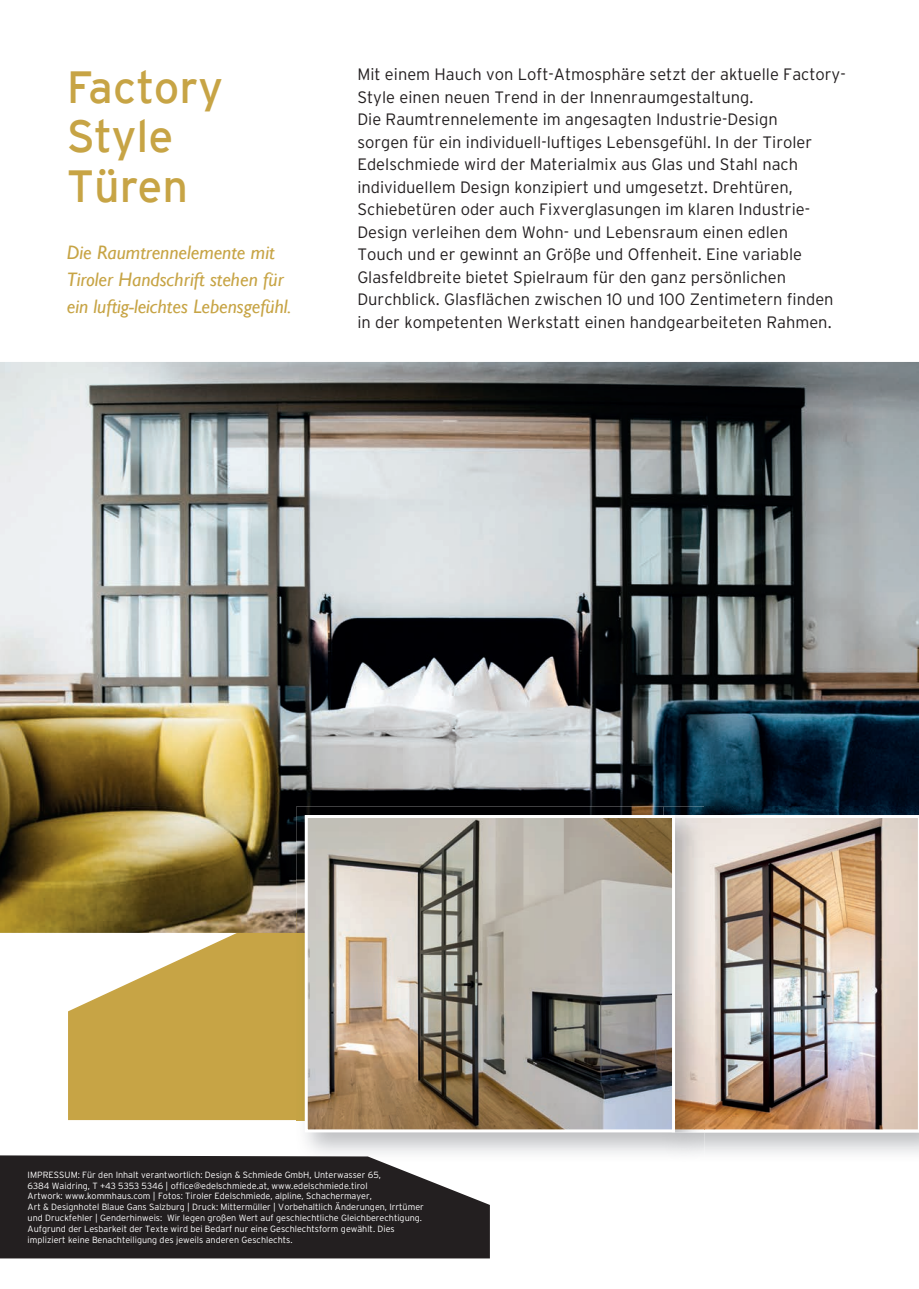
<style>
.page{position:relative;width:919px;height:1289px;background:#fff}
.page>*{position:absolute;margin:0;border:0;box-sizing:border-box;transform-origin:0 0}
.t1{font:45px/49.5px "Interstate";color:#c7a445}
.t2{font:italic 19.5px/27px "Gill Sans";color:#c7a445}
.t3{font:300 16.5px/22.5px "Interstate";color:#231f20}
.t4{font:300 9px/10.8px "Interstate";color:#fff}
</style>
<div class="page">
<svg style="left:68px;top:932px;width:228px;height:188px;fill:#c7a445"></svg>
<img style="left:0;top:362px;width:918px;height:570px">
<img style="left:704px;top:806px;width:214px;height:9px">
<img style="left:704px;top:815px;width:214px;height:315px">
<img style="left:296px;top:932px;width:367px;height:222px">
<img style="left:296px;top:806px;width:367px;height:126px">
<img style="left:663px;top:806px;width:41px;height:9px">
<img style="left:675px;top:815px;width:29px;height:317px">
<img style="left:309px;top:819px;width:362px;height:309px">
<div style="left:305px;top:815px;width:370px;height:317px;border:3px solid #fff"></div>
<svg style="left:0;top:1155px;width:490px;height:103px;background:#322e2f"></svg>
<h1 class="t1" style="left:67px;top:62px;width:158px">Factory<br>Style<br>Türen</h1>
<p class="t3" style="left:357px;top:63px;width:490px">Mit einem Hauch von Loft-Atmosphäre setzt der aktuelle Factory-Style einen neuen Trend in der Innenraumgestaltung.<br>Die Raumtrennelemente im angesagten Industrie-Design<br>sorgen für ein individuell-luftiges Lebensgefühl. In der Tiroler Edelschmiede wird der Materialmix aus Glas und Stahl nach individuellem Design konzipiert und umgesetzt. Drehtüren, Schiebetüren oder auch Fixverglasungen im klaren Industrie-Design verleihen dem Wohn- und Lebensraum einen edlen<br>Touch und er gewinnt an Größe und Offenheit. Eine variable Glasfeldbreite bietet Spielraum für den ganz persönlichen Durchblick. Glasflächen zwischen 10 und 100 Zentimetern finden in der kompetenten Werkstatt einen handgearbeiteten Rahmen.</p>
<p class="t2" style="left:67px;top:239px;width:226px">Die Raumtrennelemente mit<br>Tiroler Handschrift stehen für ein luftig-leichtes Lebensgefühl.</p>
<p class="t4" style="left:28px;top:1169px;width:397px">IMPRESSUM: Für den Inhalt verantwortlich: Design &amp; Schmiede GmbH, Unterwasser 65,<br>6384 Waidring, T +43 5353 5346 | office@edelschmiede.at, www.edelschmiede.tirol<br>Artwork: www.kommhaus.com | Fotos: Tiroler Edelschmiede, alpline, Schachermayer,<br>Art &amp; Designhotel Blaue Gans Salzburg | Druck: Mittermüller | Vorbehaltlich Änderungen, Irrtümer und Druck fehler | Genderhinweis: Wir legen großen Wert auf geschlechtliche Gleich berechtigung.<br>Aufgrund der Lesbarkeit der Texte wird bei Bedarf nur eine Geschlechtsform gewählt. Dies impliziert keine Benachteiligung des jeweils anderen Geschlechts.</p>
</div>
